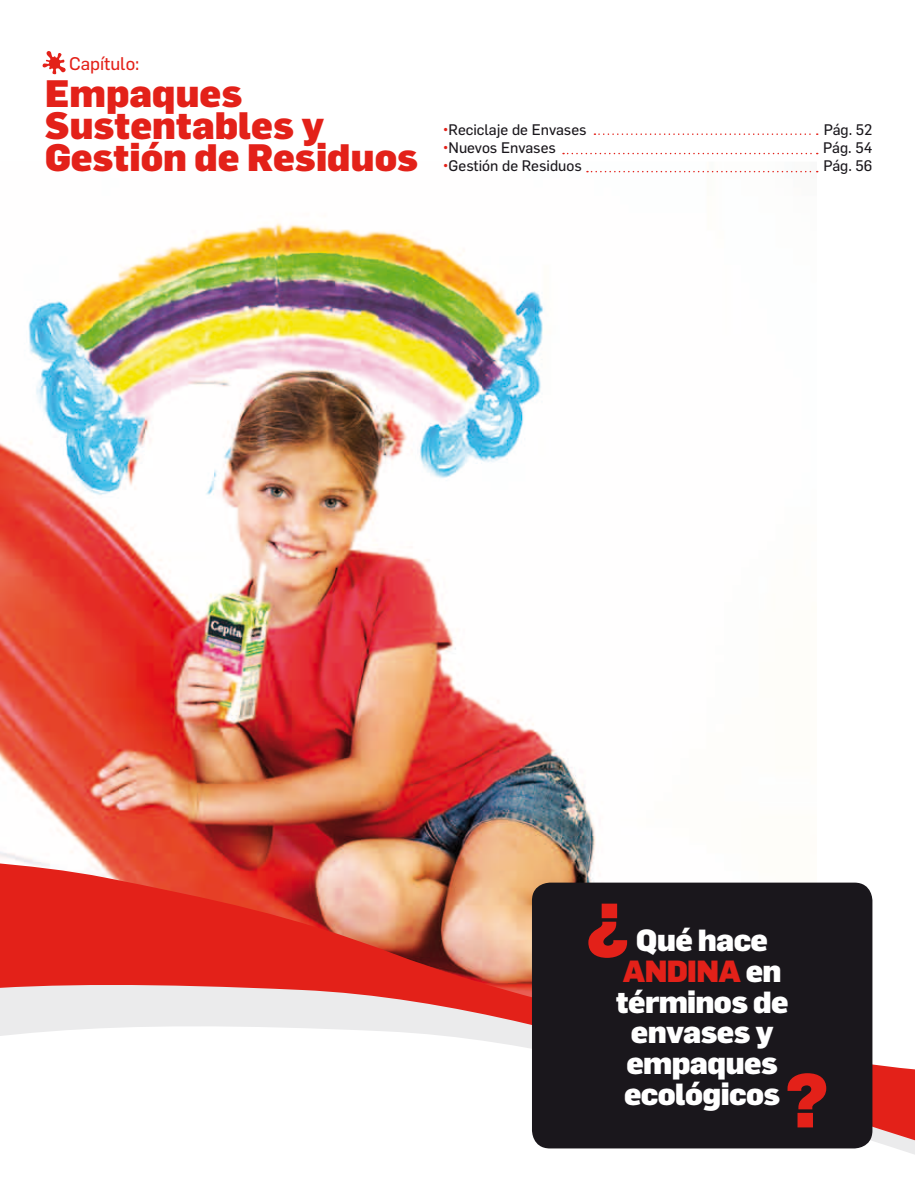
<style>
.page{position:relative;width:915px;height:1191px;background:#fff}
.page>*{position:absolute;margin:0;border:0;box-sizing:border-box;transform-origin:0 0}
.t1{font:900 75px "Flama";color:#e32119}
.t2{font:900 37.5px/32.1px "Flama";color:#e32119}
.t3{font:900 30px/30.8px "Flama";letter-spacing:-.02em;color:#fff;text-align:center}
.t4{font:18px "Flama Basic";color:#e32119}
.t5{font:15px/18px "Flama Basic";color:#1a171c;text-align:justify}
.s1{color:#e32119}
</style>
<div class="page">
<img style="left:0;top:170px;width:811px;height:672px">
<svg style="left:0;top:842px;width:914px;height:312px"></svg>
<div style="left:531px;top:882px;width:341px;height:266px;background:#1a171c;border-radius:18px"></div>
<svg style="left:594px;top:133px;width:223px;height:2px"></svg>
<svg style="left:586px;top:171px;width:231px;height:1px"></svg>
<svg style="left:563px;top:153px;width:254px;height:1px"></svg>
<svg style="left:42px;top:51px;width:24px;height:24px"></svg>
<p class="t4" style="left:69px;top:51px;width:72px">Capítulo:</p>
<h2 class="t2" style="left:45px;top:75px;width:374px">Empaques<br>Sustentables y<br>Gestión de Residuos</h2>
<p class="t5" style="left:442px;top:120px;width:145px"><span class="s1">•</span>Reciclaje de Envases</p>
<p class="t5" style="left:442px;top:138px;width:115px"><span class="s1">•</span>Nuevos Envases</p>
<p class="t5" style="left:442px;top:156px;width:140px"><span class="s1">•</span>Gestión de Residuos</p>
<p class="t5" style="left:822px;top:120px;width:51px">Pág. 52<br>Pág. 54<br>Pág. 56</p>
<h1 class="t1" style="left:629px;top:985px;width:44px;rotate:-180deg">?</h1>
<h3 class="t3" style="left:615px;top:923px;width:174px">Qué hace<br><span class="s1">ANDINA</span> en términos de envases y empaques ecológicos</h3>
<h1 class="t1" style="left:784px;top:1045px;width:44px">?</h1>
</div>
